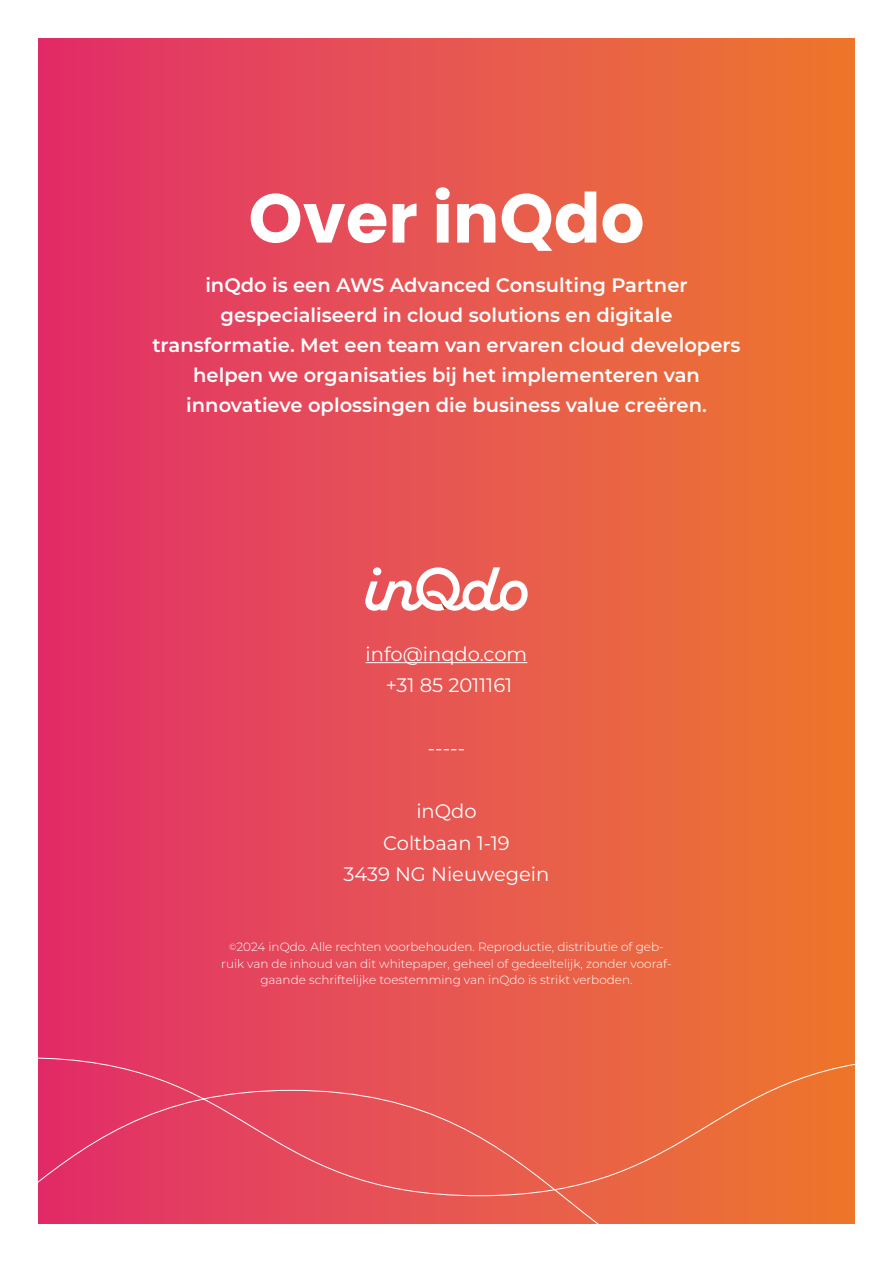
<style>
.page{position:relative;width:893px;height:1263px;background:#fff}
.page>*{position:absolute;margin:0;border:0;box-sizing:border-box;transform-origin:0 0}
.t1{font:700 69px "Poppins";color:#fff}
.t2{font:600 19.5px/30px "Montserrat";color:#fff;text-align:center}
.t3{font:19.5px/31.5px "Montserrat";color:#fff;text-align:center}
.t4{font:300 12px/16.5px "Montserrat";color:#fff;text-align:center}
.s1{font-size:9px}
</style>
<div class="page">
<div style="left:38px;top:38px;width:817px;height:1186px;background:linear-gradient(to right,#e12f6d,#ed7930)"></div>
<svg style="left:38px;top:1057px;width:817px;height:167px;background:#e75650"></svg>
<svg style="left:365px;top:567px;width:163px;height:44px"></svg>
<hr style="left:366px;top:662px;width:161px;height:1px;background:#fff">
<h1 class="t1" style="left:248px;top:178px;width:398px">Over inQdo</h1>
<p class="t2" style="left:152px;top:269px;width:590px">inQdo is een AWS Advanced Consulting Partner gespecialiseerd in cloud solutions en digitale transformatie. Met een team van ervaren cloud developers helpen we organisaties bij het implementeren van innovatieve oplossingen die business value creëren.</p>
<p class="t3" style="left:366px;top:637px;width:163px">info@inqdo.com +31 85 2011161</p>
<p class="t3" style="left:428px;top:732px;width:39px">-----</p>
<p class="t3" style="left:344px;top:795px;width:207px">inQdo<br>Coltbaan 1-19<br>3439 NG Nieuwegein</p>
<p class="t4" style="left:221px;top:938px;width:452px"><span class="s1">©</span>2024 inQdo. Alle rechten voorbehouden. Reproductie, distributie of geb&shy;ruik van de inhoud van dit whitepaper, geheel of gedeeltelijk, zonder vooraf&shy;gaande schriftelijke toestemming van inQdo is strikt verboden.</p>
</div>
